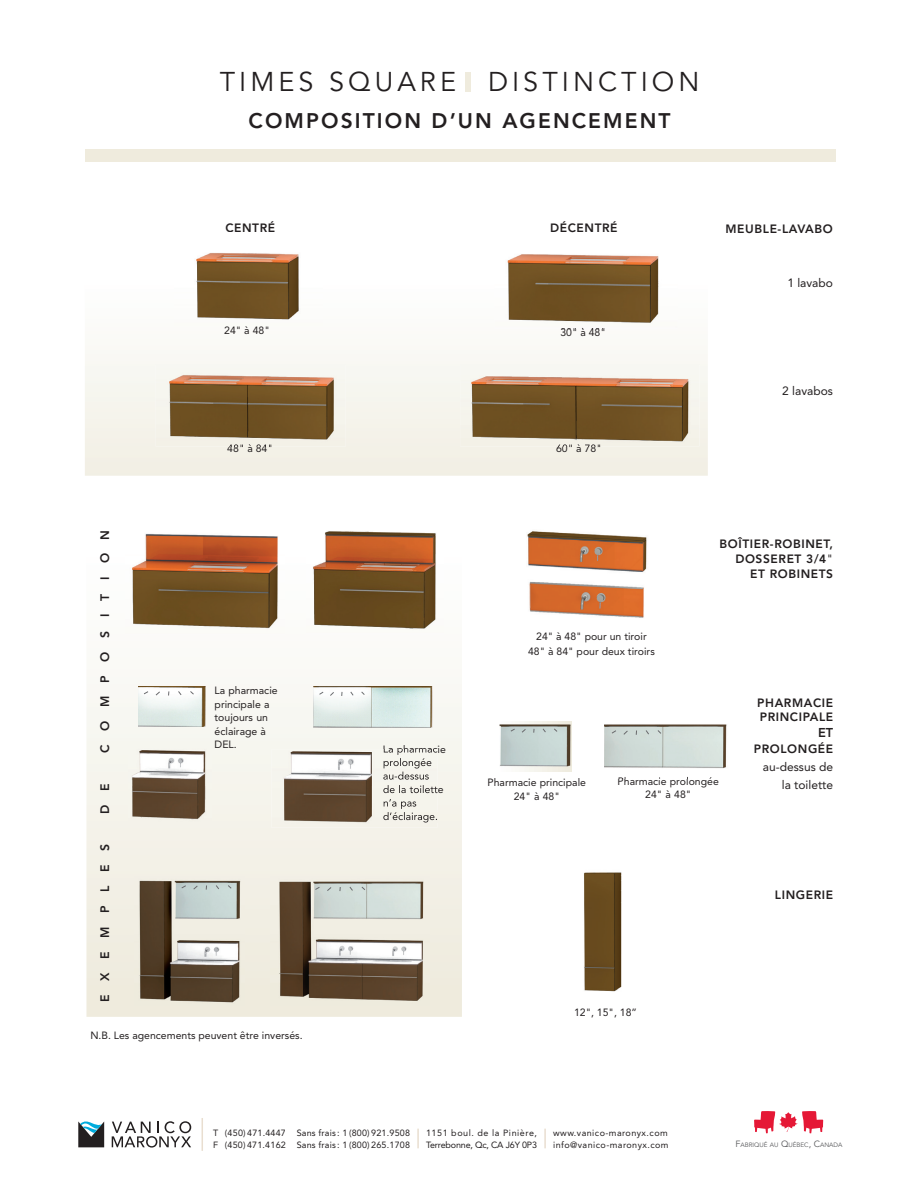
<style>
.page{position:relative;width:918px;height:1188px;background:#fff}
.page>*{position:absolute;margin:0;border:0;box-sizing:border-box;transform-origin:0 0}
.t1{font:27px "Avenir LT Std";letter-spacing:.15em;color:#231f20}
.t2{font:800 21px "Avenir LT Std";letter-spacing:.1em;color:#231f20}
.t3{font:800 12.75px "Avenir";color:#231f20}
.t4{font:800 12.3px "Avenir LT Std";letter-spacing:1.1em;color:#231f20}
.t5{font:800 12px/14.7px "Avenir LT Std";letter-spacing:.05em;color:#231f20;text-align:right}
.t6{font:12px/18px "Avenir LT Std";color:#231f20;text-align:right}
.t7{font:10.5px/13.5px "Avenir LT Std";color:#231f20;text-align:center}
.t8{font:9px/11.2px "Avenir LT Std";letter-spacing:.02em;color:#231f20}
.t9{font:9px/11.2px "Avenir LT Std";letter-spacing:.05em;color:#231f20}
.t10{font:9px/11.2px "Avenir LT Std";letter-spacing:-.02em;color:#231f20}
.t11{font:6.3px "Avenir LT Std";color:#57585a}
.s1{font-weight:500;color:#efebdd}
.s2{font-weight:400}
.s3{font-size:9px}
</style>
<div class="page">
<div style="left:85px;top:150px;width:750px;height:12px;background:#efebdd"></div>
<svg style="left:85px;top:354px;width:623px;height:122px"></svg>
<svg style="left:86px;top:684px;width:376px;height:333px"></svg>
<img style="left:529px;top:581px;width:115px;height:37px">
<img style="left:527px;top:531px;width:120px;height:41px">
<img style="left:507px;top:254px;width:152px;height:75px">
<svg style="left:561px;top:328px;width:43px;height:1px"></svg>
<img style="left:196px;top:253px;width:103px;height:67px">
<img style="left:460px;top:365px;width:239px;height:81px">
<svg style="left:557px;top:444px;width:15px;height:2px"></svg>
<img style="left:573px;top:444px;width:23px;height:2px">
<img style="left:156px;top:365px;width:190px;height:82px">
<svg style="left:228px;top:444px;width:15px;height:3px"></svg>
<img style="left:244px;top:444px;width:23px;height:3px">
<img style="left:138px;top:686px;width:68px;height:41px">
<svg style="left:156px;top:692px;width:4px;height:3px"></svg>
<svg style="left:144px;top:691px;width:4px;height:3px"></svg>
<svg style="left:178px;top:691px;width:3px;height:4px"></svg>
<svg style="left:190px;top:691px;width:4px;height:3px"></svg>
<img style="left:129px;top:746px;width:82px;height:78px">
<img style="left:313px;top:686px;width:119px;height:42px">
<svg style="left:330px;top:692px;width:4px;height:4px"></svg>
<svg style="left:319px;top:692px;width:4px;height:3px"></svg>
<svg style="left:350px;top:692px;width:3px;height:4px"></svg>
<svg style="left:361px;top:692px;width:4px;height:3px"></svg>
<img style="left:271px;top:749px;width:166px;height:79px">
<img style="left:384px;top:749px;width:53px;height:6px">
<img style="left:384px;top:758px;width:48px;height:11px">
<img style="left:383px;top:772px;width:46px;height:8px">
<img style="left:383px;top:785px;width:54px;height:8px">
<img style="left:384px;top:799px;width:33px;height:10px">
<img style="left:383px;top:812px;width:54px;height:11px">
<img style="left:584px;top:872px;width:38px;height:120px">
<img style="left:313px;top:531px;width:123px;height:99px">
<img style="left:132px;top:534px;width:146px;height:95px">
<img style="left:134px;top:877px;width:110px;height:128px">
<svg style="left:193px;top:886px;width:5px;height:3px"></svg>
<svg style="left:181px;top:885px;width:5px;height:3px"></svg>
<svg style="left:216px;top:885px;width:3px;height:4px"></svg>
<svg style="left:228px;top:885px;width:3px;height:4px"></svg>
<img style="left:270px;top:877px;width:160px;height:128px">
<svg style="left:327px;top:887px;width:4px;height:4px"></svg>
<svg style="left:315px;top:887px;width:5px;height:3px"></svg>
<svg style="left:350px;top:887px;width:3px;height:4px"></svg>
<img style="left:500px;top:721px;width:71px;height:51px">
<svg style="left:522px;top:729px;width:4px;height:4px"></svg>
<img style="left:604px;top:724px;width:123px;height:55px">
<img style="left:619px;top:777px;width:99px;height:2px">
<svg style="left:624px;top:731px;width:4px;height:4px"></svg>
<svg style="left:612px;top:730px;width:4px;height:3px"></svg>
<svg style="left:646px;top:730px;width:3px;height:4px"></svg>
<svg style="left:658px;top:730px;width:3px;height:4px"></svg>
<svg style="left:78px;top:1121px;width:26px;height:26px"></svg>
<svg style="left:112px;top:1121px;width:79px;height:27px"></svg>
<svg style="left:544px;top:1129px;width:2px;height:19px"></svg>
<svg style="left:417px;top:1129px;width:2px;height:19px"></svg>
<hr style="left:202px;top:1118px;width:1px;height:33px;background:#e9ded0">
<svg style="left:754px;top:1111px;width:69px;height:22px"></svg>
<p class="t4" style="left:98px;top:753px;width:225px;rotate:-90deg">COMPOSITION</p>
<p class="t4" style="left:98px;top:814px;width:32px;rotate:-90deg">D E</p>
<p class="t4" style="left:98px;top:1002px;width:159px;rotate:-90deg">EXEMPLES</p>
<h1 class="t1" style="left:220px;top:66px;width:481px">TIMES SQUARE<span class="s1">I</span>DISTINCTION</h1>
<h2 class="t2" style="left:249px;top:109px;width:424px">COMPOSITION D’UN AGENCEMENT</h2>
<p class="t5" style="left:225px;top:220px;width:51px">CENTRÉ</p>
<p class="t5" style="left:550px;top:221px;width:69px">DÉCENTRÉ</p>
<p class="t7" style="left:224px;top:324px;width:47px">24" à 48"</p>
<p class="t7" style="left:560px;top:325px;width:47px">30" à 48"</p>
<p class="t7" style="left:227px;top:442px;width:47px">48" à 84"</p>
<p class="t7" style="left:556px;top:442px;width:47px">60" à 78"</p>
<p class="t7" style="left:528px;top:629px;width:128px;line-height:15px">24" à 48" pour un tiroir<br>48" à 84" pour deux tiroirs</p>
<p class="t5" style="left:726px;top:222px;width:109px">MEUBLE-LAVABO</p>
<p class="t6" style="left:787px;top:274px;width:47px">1 lavabo</p>
<p class="t6" style="left:782px;top:382px;width:52px">2 lavabos</p>
<p class="t5" style="left:720px;top:537px;width:115px">BOÎTIER-ROBINET,<br>DOSSERET 3/4<span class="s2">"<br></span>ET ROBINETS</p>
<p class="t7" style="left:215px;top:684px;width:65px;text-align:left">La pharmacie principale a toujours un éclairage à<br>DEL.</p>
<p class="t7" style="left:383px;top:742px;width:65px">La pharmacie</p>
<p class="t7" style="left:488px;top:776px;width:100px">Pharmacie principale<br>24" à 48"</p>
<p class="t7" style="left:618px;top:775px;width:103px">Pharmacie prolongée<br>24" à 48"</p>
<p class="t5" style="left:757px;top:696px;width:77px;text-align:left">PHARMACIE<br>PRINCIPALE</p>
<p class="t3" style="left:818px;top:725px;width:17px">ET</p>
<p class="t5" style="left:754px;top:741px;width:81px">PROLONGÉE</p>
<p class="t6" style="left:763px;top:758px;width:72px">au-dessus de la toilette</p>
<p class="t5" style="left:775px;top:888px;width:60px">LINGERIE</p>
<p class="t7" style="left:574px;top:1006px;width:65px">12", 15", 18”</p>
<p class="t7" style="left:90px;top:1029px;width:214px">N.B. Les agencements peuvent être inversés.</p>
<p class="t8" style="left:213px;top:1128px;width:198px">T (450) 471.4447 Sans frais : 1 (800) 921.9508<br>F (450) 471.4162 Sans frais : 1 (800) 265.1708</p>
<p class="t11" style="left:735px;top:1142px;width:109px"><span class="s3">F</span>ABRIQUÉ AU <span class="s3">Q</span>UÉBEC<span class="s3">, C</span>ANADA</p>
<p class="t10" style="left:426px;top:1128px;width:112px">1151 boul. de la Pinière,<br>Terrebonne, Qc, CA J6Y 0P3</p>
<p class="t9" style="left:553px;top:1128px;width:117px">www.vanico-maronyx.com info@vanico-maronyx.com</p>
</div>
